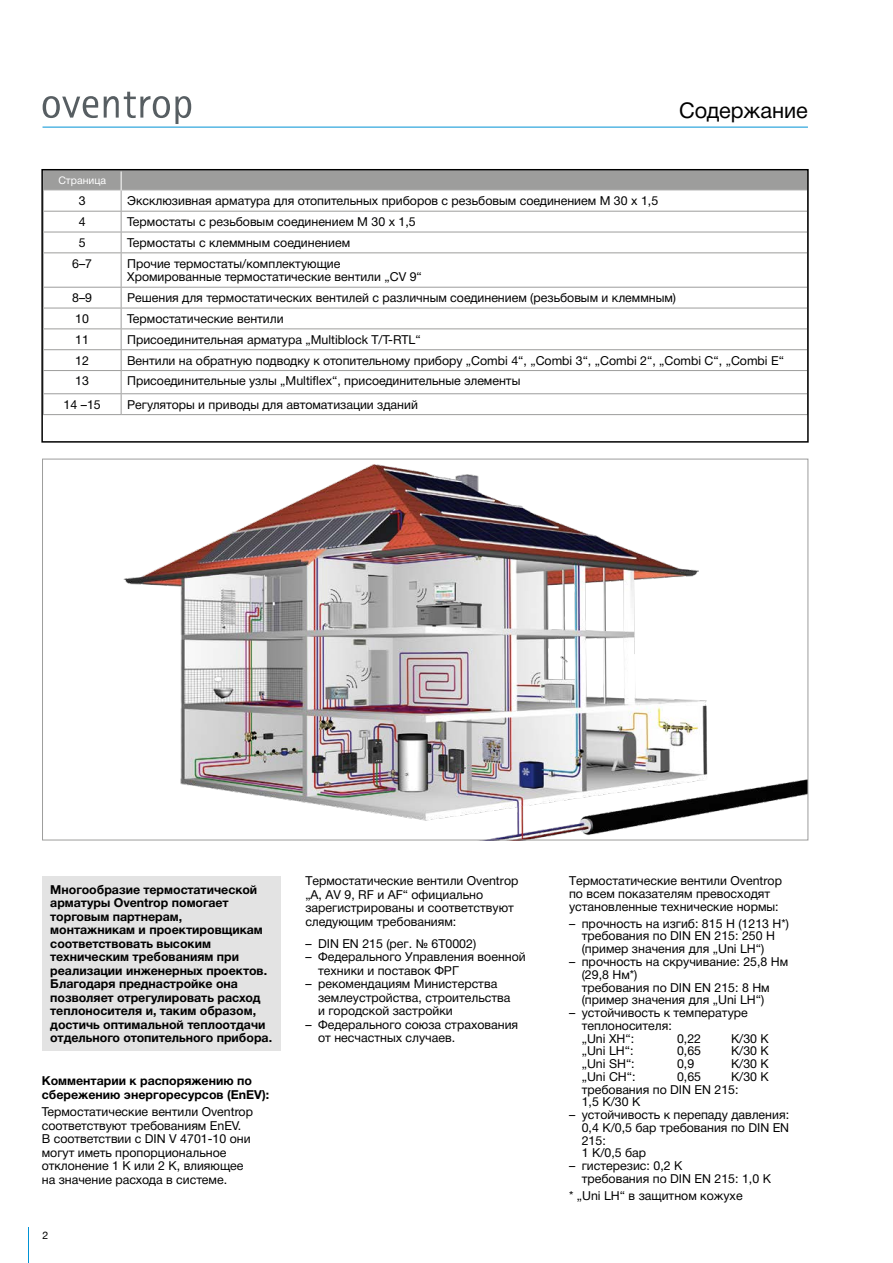
<style>
.page{position:relative;width:893px;height:1263px;background:#fff}
.page>*{position:absolute;margin:0;border:0;box-sizing:border-box;transform-origin:0 0}
.t1{font:21.75px "Helvetica Neue Cyr";color:#000}
.t2{font:12.3px/12.8px "Helvetica Neue Cyr";color:#000}
.t3{font:700 12.3px/13.5px "Helvetica Neue Cyr";color:#000}
.t4{font:10.5px "Helvetica Neue Cyr";color:#fff}
.t5{font:10.5px "Helvetica Neue LT Com";color:#000}
.s1{font-family:"Helvetica Neue"}
</style>
<div class="page">
<svg style="left:43px;top:92px;width:148px;height:32px"></svg>
<hr style="left:43px;top:127px;width:765px;height:1px;background:#0092d5">
<hr style="left:28px;top:1227px;width:1px;height:36px;background:#0092d5">
<div style="left:42px;top:876px;width:239px;height:175px;background:#e3e3e3"></div>
<img style="left:123px;top:464px;width:683px;height:374px">
<hr style="left:43px;top:252px;width:78px;height:1px;background:#9d9d9c">
<hr style="left:121px;top:252px;width:687px;height:1px;background:#9d9d9c">
<hr style="left:121px;top:253px;width:1px;height:34px;background:#9d9d9c">
<hr style="left:43px;top:287px;width:78px;height:1px;background:#9d9d9c">
<hr style="left:121px;top:287px;width:687px;height:1px;background:#9d9d9c">
<hr style="left:43px;top:308px;width:78px;height:1px;background:#9d9d9c">
<hr style="left:121px;top:308px;width:687px;height:1px;background:#9d9d9c">
<hr style="left:43px;top:328px;width:78px;height:1px;background:#9d9d9c">
<hr style="left:121px;top:328px;width:687px;height:1px;background:#9d9d9c">
<hr style="left:43px;top:349px;width:78px;height:1px;background:#9d9d9c">
<hr style="left:121px;top:349px;width:687px;height:1px;background:#9d9d9c">
<svg style="left:121px;top:288px;width:1px;height:126px"></svg>
<svg style="left:44px;top:172px;width:762px;height:80px"></svg>
<hr style="left:43px;top:370px;width:78px;height:1px;background:#9d9d9c">
<hr style="left:121px;top:370px;width:687px;height:1px;background:#9d9d9c">
<hr style="left:43px;top:393px;width:78px;height:1px;background:#9d9d9c">
<hr style="left:121px;top:393px;width:687px;height:1px;background:#9d9d9c">
<hr style="left:43px;top:414px;width:78px;height:1px;background:#9d9d9c">
<hr style="left:121px;top:414px;width:687px;height:1px;background:#9d9d9c">
<div style="left:41px;top:169px;width:768px;height:274px;border:2px solid #000"></div>
<h1 class="t1" style="left:679px;top:98px;width:130px">Содержание</h1>
<p class="t4" style="left:58px;top:175px;width:49px">Страница</p>
<p class="t2" style="left:79px;top:195px;width:8px">3</p>
<p class="t2" style="left:127px;top:195px;width:533px">Эксклюзивная арматура для отопительных приборов с резьбовым соединением M 30 x 1,5</p>
<p class="t2" style="left:79px;top:215px;width:8px">4</p>
<p class="t2" style="left:127px;top:215px;width:290px">Термостаты с резьбовым соединением M 30 x 1,5</p>
<p class="t2" style="left:79px;top:236px;width:8px">5</p>
<p class="t2" style="left:127px;top:236px;width:225px">Термостаты с клеммным соединением</p>
<p class="t2" style="left:72px;top:257px;width:21px">6–7</p>
<p class="t2" style="left:127px;top:257px;width:296px;line-height:13.5px">Прочие термостаты/комплектующие<br>Хромированные термостатические вентили „CV 9“</p>
<p class="t2" style="left:72px;top:291px;width:21px">8–9</p>
<p class="t2" style="left:127px;top:291px;width:550px">Решения для термостатических вентилей с различным соединением (резьбовым и клеммным)</p>
<p class="t2" style="left:75px;top:312px;width:15px">10</p>
<p class="t2" style="left:127px;top:312px;width:158px">Термостатические вентили</p>
<p class="t2" style="left:75px;top:333px;width:15px">11</p>
<p class="t2" style="left:127px;top:333px;width:295px">Присоединительная арматура „Multiblock T/T-RTL“</p>
<p class="t2" style="left:75px;top:354px;width:15px">12</p>
<p class="t2" style="left:127px;top:354px;width:658px">Вентили на обратную подводку к отопительному прибору „Combi 4“, „Combi 3“, „Combi 2“, „Combi C“, „Combi E“</p>
<p class="t2" style="left:75px;top:375px;width:15px">13</p>
<p class="t2" style="left:127px;top:375px;width:395px">Присоединительные узлы „Multiflex“, присоединительные элементы</p>
<p class="t2" style="left:64px;top:398px;width:39px">14 –15</p>
<p class="t2" style="left:127px;top:398px;width:292px">Регуляторы и приводы для автоматизации зданий</p>
<p class="t3" style="left:50px;top:883px;width:223px">Многообразие термостатической арматуры Oventrop помогает торговым партнерам,<br>монтажникам и проектировщикам соответствовать высоким техническим требованиям при реализации инженерных проектов.<br>Благодаря преднастройке она позволяет отрегулировать расход теплоносителя и, таким образом, достичь оптимальной теплоотдачи отдельного отопительного прибора.</p>
<p class="t3" style="left:42px;top:1074px;width:229px">Комментарии к распоряжению по сбережению энергоресурсов (EnEV):</p>
<p class="t2" style="left:42px;top:1105px;width:213px;line-height:13.5px">Термостатические вентили Oventrop соответствуют требованиям EnEV.<br>В соответствии с DIN V 4701-10 они могут иметь пропорциональное отклонение 1 К или 2 К, влияющее на значение расхода в системе.</p>
<p class="t5" style="left:43px;top:1228px;width:7px">2</p>
<p class="t2" style="left:305px;top:874px;width:215px;line-height:13.5px">Термостатические вентили Oventrop „A, AV 9, RF и AF“ официально зарегистрированы и соответствуют следующим требованиям:</p>
<p class="t2" style="left:305px;top:937px;width:172px">– DIN EN 215 (рег. № 6T0002)</p>
<p class="t2" style="left:318px;top:950px;width:209px;line-height:13.5px;text-indent:-13px">– Федерального Управления военной техники и поставок ФРГ</p>
<p class="t2" style="left:318px;top:977px;width:194px;line-height:13.5px;text-indent:-13px">– рекомендациям Министерства землеустройства, строительства и городской застройки</p>
<p class="t2" style="left:318px;top:1018px;width:202px;line-height:13.5px;text-indent:-13px">– Федерального союза страхования от несчастных случаев.</p>
<p class="t2" style="left:569px;top:874px;width:215px">Термостатические вентили Oventrop по всем показателям превосходят установленные технические нормы:</p>
<p class="t2" style="left:582px;top:917px;width:209px;text-indent:-13px"><span class="s1">–</span> прочность на изгиб: 815 Н (1213 Н*) требования по DIN EN 215: 250 Н (пример значения для „Uni LH“)</p>
<p class="t2" style="left:582px;top:955px;width:208px;text-indent:-13px"><span class="s1">–</span> прочность на скручивание: 25,8 Нм (29,8 Нм*)<br>требования по DIN EN 215: 8 Нм (пример значения для „Uni LH“)</p>
<p class="t2" style="left:582px;top:1006px;width:168px;text-indent:-13px"><span class="s1">–</span> устойчивость к температуре теплоносителя:<br>„Uni XH“:</p>
<p class="t2" style="left:677px;top:1032px;width:26px">0,22</p>
<p class="t2" style="left:731px;top:1032px;width:39px">K/30 K</p>
<p class="t2" style="left:582px;top:1045px;width:53px">„Uni LH“:</p>
<p class="t2" style="left:677px;top:1045px;width:26px">0,65</p>
<p class="t2" style="left:731px;top:1045px;width:39px">K/30 K</p>
<p class="t2" style="left:582px;top:1057px;width:54px">„Uni SH“:</p>
<p class="t2" style="left:677px;top:1057px;width:19px">0,9</p>
<p class="t2" style="left:731px;top:1057px;width:39px">K/30 K</p>
<p class="t2" style="left:582px;top:1070px;width:55px">„Uni CH“:</p>
<p class="t2" style="left:677px;top:1070px;width:26px">0,65</p>
<p class="t2" style="left:582px;top:1070px;width:189px;text-indent:149px">K/30 K требования по DIN EN 215:<br>1,5 K/30 K</p>
<p class="t2" style="left:582px;top:1108px;width:209px;text-indent:-13px"><span class="s1">–</span> устойчивость к перепаду давления:<br>0,4 K/0,5 бар требования по DIN EN<br>215:<br>1 K/0,5 бар</p>
<p class="t2" style="left:582px;top:1159px;width:191px;text-indent:-13px"><span class="s1">–</span> гистерезис: 0,2 K<br>требования по DIN EN 215: 1,0 K</p>
<p class="t2" style="left:569px;top:1189px;width:175px">* „Uni LH“ в защитном кожухе</p>
</div>
